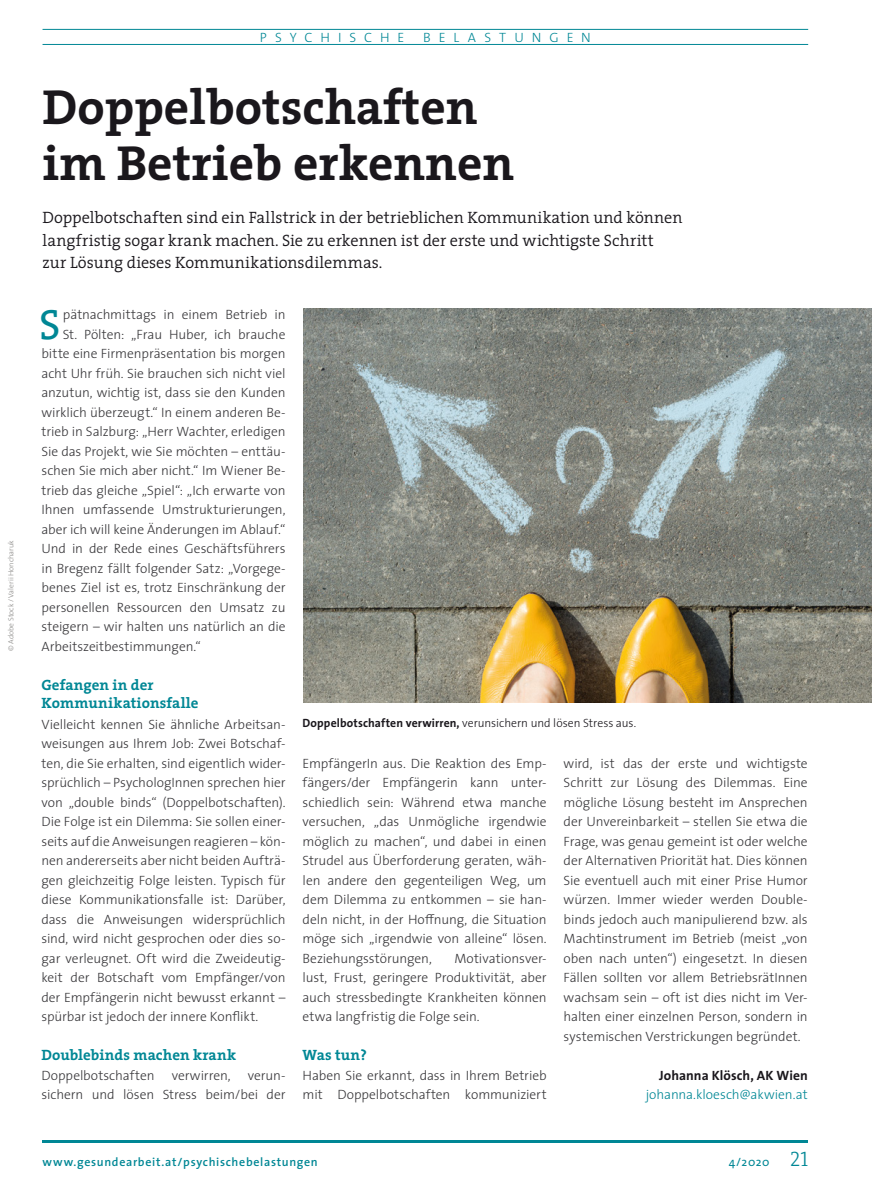
<style>
.page{position:relative;width:872px;height:1191px;background:#fff}
.page>*{position:absolute;margin:0;border:0;box-sizing:border-box;transform-origin:0 0}
.t1{font:700 49.5px/55.5px "The Serif";color:#1a171c}
.t2{font:42.45px "The Serif";color:#008795}
.t3{font:300 16.5px/22.5px "The Serif";color:#1a171c}
.t4{font:700 15px/18px "The Serif";letter-spacing:.005em;color:#008795}
.t5{font:300 13.5px/19.5px "The Sans";letter-spacing:-.005em;color:#38373a;text-align:justify}
.t6{font:300 13.5px "The Sans";letter-spacing:-.005em;color:#008795}
.t7{font:700 13.5px "The Sans";letter-spacing:.005em;color:#1a171c}
.t8{font:300 13.5px "The Sans";letter-spacing:.595em;color:#008795}
.t9{font:300 13.5px "The Sans";letter-spacing:.59em;color:#008795}
.t10{font:300 12px "The Sans";letter-spacing:-.005em;color:#1a171c}
.t11{font:600 12px "The Sans";letter-spacing:.055em;color:#008795}
.t12{font:12px "The Sans";color:#008795}
.t13{font:300 7.5px "The Sans";color:#888785}
.s1{font-weight:700}
.s2{font-family:"The Serif Light Caps";font-size:21px}
</style>
<div class="page">
<hr style="left:43px;top:29px;width:765px;height:1px;background:#008795">
<hr style="left:43px;top:44px;width:765px;height:1px;background:#008795">
<hr style="left:43px;top:1140px;width:765px;height:2px;background:#008795">
<img style="left:303px;top:308px;width:569px;height:394px">
<p class="t13" style="left:5px;top:651px;width:112px;rotate:-90deg">© Adobe Stock / Valerii Honcharuk</p>
<p class="t9" style="left:260px;top:26px;width:146px">PSYCHISCHE</p>
<p class="t8" style="left:423px;top:26px;width:169px">BELASTUNGEN</p>
<h1 class="t1" style="left:43px;top:78px;width:473px">Doppelbotschaften im Betrieb erkennen</h1>
<p class="t3" style="left:43px;top:206px;width:641px">Doppelbotschaften sind ein Fallstrick in der betrieblichen Kommunikation und können langfristig sogar krank machen. Sie zu erkennen ist der erste und wichtigste Schritt<br>zur Lösung dieses Kommunikationsdilemmas.</p>
<h2 class="t2" style="left:39px;top:289px;width:23px">S</h2>
<p class="t5" style="left:63px;top:304px;width:224px">pätnachmittags in einem Betrieb in</p>
<p class="t5" style="left:63px;top:324px;width:224px">St. Pölten: „Frau Huber, ich brauche</p>
<p class="t5" style="left:41px;top:343px;width:246px">bitte eine Firmenpräsentation bis morgen</p>
<p class="t5" style="left:41px;top:363px;width:245px">acht Uhr früh. Sie brauchen sich nicht viel</p>
<p class="t5" style="left:41px;top:382px;width:246px">anzutun, wichtig ist, dass sie den Kunden</p>
<p class="t5" style="left:41px;top:402px;width:245px">wirklich überzeugt.“ In einem anderen Be-</p>
<p class="t5" style="left:41px;top:421px;width:245px">trieb in Salzburg: „Herr Wachter, erledigen</p>
<p class="t5" style="left:41px;top:441px;width:245px">Sie das Projekt, wie Sie möchten – enttäu-</p>
<p class="t5" style="left:41px;top:460px;width:245px">schen Sie mich aber nicht.“ Im Wiener Be-</p>
<p class="t5" style="left:41px;top:480px;width:245px">trieb das gleiche „Spiel“: „Ich erwarte von</p>
<p class="t5" style="left:41px;top:499px;width:245px">Ihnen umfassende Umstrukturierungen,</p>
<p class="t5" style="left:41px;top:519px;width:246px">aber ich will keine Änderungen im Ablauf.“</p>
<p class="t5" style="left:41px;top:538px;width:245px">Und in der Rede eines Geschäftsführers</p>
<p class="t5" style="left:41px;top:558px;width:245px">in Bregenz fällt folgender Satz: „Vorgege-</p>
<p class="t5" style="left:41px;top:577px;width:246px">benes Ziel ist es, trotz Einschränkung der</p>
<p class="t5" style="left:41px;top:597px;width:245px">personellen Ressourcen den Umsatz zu</p>
<p class="t5" style="left:41px;top:616px;width:245px">steigern – wir halten uns natürlich an die</p>
<p class="t5" style="left:41px;top:636px;width:161px">Arbeitszeitbestimmungen.“</p>
<p class="t4" style="left:41px;top:675px;width:159px">Gefangen in der<br>Kommunikationsfalle</p>
<p class="t5" style="left:41px;top:714px;width:246px">Vielleicht kennen Sie ähnliche Arbeitsan&shy;weisungen aus Ihrem Job: Zwei Botschaf&shy;ten, die Sie erhalten, sind eigentlich wider&shy;sprüchlich – PsychologInnen sprechen hier von „double binds“ (Doppelbotschaften).<br>Die Folge ist ein Dilemma: Sie sollen einer&shy;seits auf die Anweisungen reagieren – kön&shy;nen andererseits aber nicht beiden Aufträ&shy;gen gleichzeitig Folge leisten. Typisch für diese Kommunikationsfalle ist: Darüber, dass die Anweisungen widersprüchlich sind, wird nicht gesprochen oder dies so&shy;gar verleugnet. Oft wird die Zweideutig&shy;keit der Botschaft vom Empfänger/von der Empfängerin nicht bewusst erkannt – spürbar ist jedoch der innere Konflikt.</p>
<p class="t4" style="left:41px;top:1046px;width:196px">Doublebinds machen krank</p>
<p class="t5" style="left:41px;top:1065px;width:115px">Doppelbotschaften</p>
<p class="t5" style="left:172px;top:1065px;width:60px">verwirren,</p>
<p class="t10" style="left:302px;top:713px;width:335px"><span class="s1">Doppelbotschaften verwirren,</span> verunsichern und lösen Stress aus.</p>
<p class="t5" style="left:302px;top:753px;width:245px">EmpfängerIn aus. Die Reaktion des Emp&shy;fängers/der Empfängerin kann unter&shy;schiedlich sein: Während etwa manche versuchen, „das Unmögliche irgendwie möglich zu machen“, und dabei in einen Strudel aus Überforderung geraten, wäh&shy;len andere den gegenteiligen Weg, um dem Dilemma zu entkommen – sie han&shy;deln nicht, in der Hoffnung, die Situation möge sich „irgendwie von alleine“ lösen.<br>Beziehungsstörungen,</p>
<p class="t5" style="left:563px;top:753px;width:246px">wird, ist das der erste und wichtigste Schritt zur Lösung des Dilemmas. Eine mögliche Lösung besteht im Ansprechen der Unvereinbarkeit – stellen Sie etwa die Frage, was genau gemeint ist oder welche der Alternativen Priorität hat. Dies können Sie eventuell auch mit einer Prise Humor würzen. Immer wieder werden Double&shy;binds jedoch auch manipulierend bzw. als Machtinstrument im Betrieb (meist „von oben nach unten“) eingesetzt. In diesen Fällen sollten vor allem BetriebsrätInnen wachsam sein – oft ist dies nicht im Ver&shy;halten einer einzelnen Person, sondern in systemischen Verstrickungen begründet.</p>
<p class="t7" style="left:659px;top:1064px;width:150px">Johanna Klösch, AK Wien</p>
<p class="t6" style="left:646px;top:1083px;width:163px">johanna.kloesch@akwien.at</p>
<p class="t5" style="left:302px;top:948px;width:245px;text-indent:152px">Motivationsver&shy;lust, Frust, geringere Produktivität, aber auch stressbedingte Krankheiten können etwa langfristig die Folge sein.</p>
<p class="t4" style="left:302px;top:1046px;width:66px">Was tun?</p>
<p class="t5" style="left:302px;top:1065px;width:245px">Haben Sie erkannt, dass in Ihrem Betrieb mit Doppelbotschaften kommuniziert</p>
<p class="t5" style="left:41px;top:1065px;width:245px;text-align:right">verun-<br>sichern und lösen Stress beim/bei der</p>
<p class="t11" style="left:43px;top:1151px;width:277px">www.gesundearbeit.at/psychischebelastungen</p>
<p class="t12" style="left:728px;top:1151px;width:81px">4/2020 <span class="s2">21</span></p>
</div>
